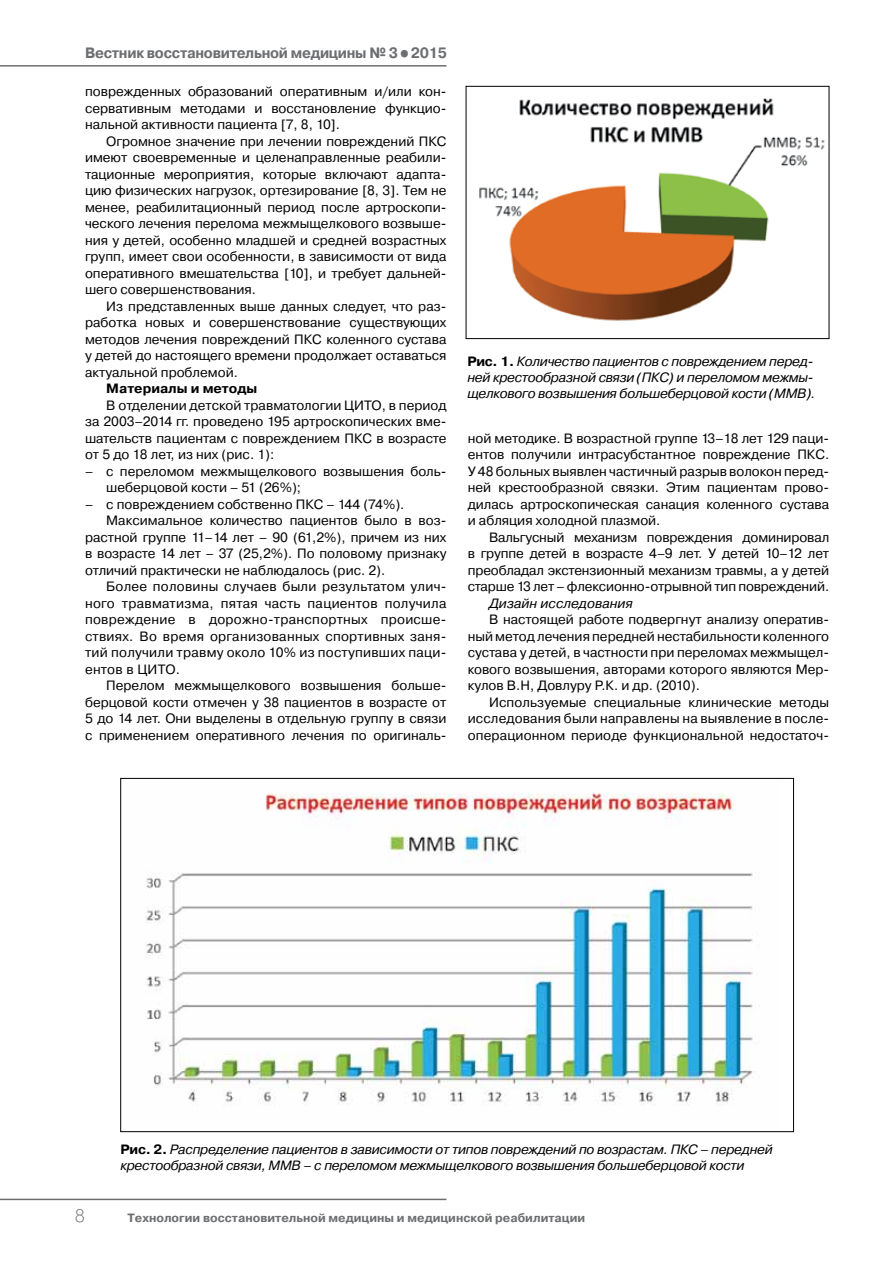
<style>
.page{position:relative;width:893px;height:1263px;background:#fff}
.page>*{position:absolute;margin:0;border:0;box-sizing:border-box;transform-origin:0 0}
.t1{font:18px "Pragmatica Light C";color:#6d6e71}
.t2{font:700 15px "Pragmatica C";letter-spacing:-.02em;color:#6d6e71;scale:.95 1}
.t3{font:13.5px/16.5px "Pragmatica C";color:#000;text-align:justify}
.t4{font:italic 13.5px/16.2px "Pragmatica C";letter-spacing:-.02em;color:#000}
.t5{font:13.5px "Pragmatica C";letter-spacing:.02em;color:#000}
.t6{font:italic 13.5px "Pragmatica C";color:#000}
.t7{font:700 13.5px "Pragmatica C";color:#000}
.t8{font:700 12px "Pragmatica C";color:#6d6e71}
.s1{font-size:21px}
.s2{font-weight:700;font-style:normal}
</style>
<div class="page">
<hr style="left:0;top:65px;width:446px;height:2px;background:#6d6e71">
<hr style="left:0;top:1199px;width:446px;height:1px;background:#6d6e71">
<img style="left:479px;top:98px;width:346px;height:223px">
<div style="left:466px;top:86px;width:363px;height:253px;border:1px solid #000"></div>
<img style="left:145px;top:793px;width:608px;height:313px">
<p class="t2" style="left:85px;top:45px;width:383px">Вестник восстановительной медицины № 3<span class="s1">•</span>2015</p>
<p class="t3" style="left:85px;top:83px;width:363px">поврежденных образований оперативным и/или кон&shy;сервативным методами и восстановление функцио&shy;нальной активности пациента [7, 8, 10].</p>
<p class="t3" style="left:85px;top:133px;width:363px;text-indent:21px">Огромное значение при лечении повреждений ПКС имеют своевременные и целенаправленные реабили&shy;тационные мероприятия, которые включают адапта&shy;цию физических нагрузок, ортезирование [8, 3]. Тем не менее, реабилитационный период после артроскопи&shy;ческого лечения перелома межмыщелкового возвыше&shy;ния у детей, особенно младшей и средней возрастных групп, имеет свои особенности, в зависимости от вида оперативного вмешательства [10], и требует дальней&shy;шего совершенствования.</p>
<p class="t3" style="left:85px;top:298px;width:363px;text-indent:21px">Из представленных выше данных следует, что раз&shy;работка новых и совершенствование существующих методов лечения повреждений ПКС коленного сустава у детей до настоящего времени продолжает оставаться актуальной проблемой.</p>
<p class="t7" style="left:106px;top:381px;width:153px">Материалы и методы</p>
<p class="t3" style="left:85px;top:397px;width:363px;text-indent:21px">В отделении детской травматологии ЦИТО, в период за 2003–2014 гг. проведено 195 артроскопических вме&shy;шательств пациентам с повреждением ПКС в возрасте от 5 до 18 лет, из них (рис. 1):</p>
<p class="t3" style="left:106px;top:463px;width:342px;text-indent:-21px">– с переломом межмыщелкового возвышения боль&shy;шеберцовой кости – 51 (26%);</p>
<p class="t3" style="left:85px;top:496px;width:321px">– с повреждением собственно ПКС – 144 (74%).</p>
<p class="t3" style="left:106px;top:512px;width:342px">Максимальное количество пациентов было в воз-</p>
<p class="t3" style="left:85px;top:529px;width:363px">растной группе 11–14 лет – 90 (61,2%), причем из них</p>
<p class="t3" style="left:85px;top:545px;width:363px">в возрасте 14 лет – 37 (25,2%). По половому признаку</p>
<p class="t3" style="left:85px;top:562px;width:302px">отличий практически не наблюдалось (рис. 2).</p>
<p class="t5" style="left:106px;top:579px;width:342px">Более половины случаев были результатом улич-</p>
<p class="t5" style="left:85px;top:596px;width:363px">ного травматизма, пятая часть пациентов получила</p>
<p class="t5" style="left:85px;top:612px;width:363px">повреждение в дорожно-транспортных происше-</p>
<p class="t5" style="left:85px;top:629px;width:363px">ствиях. Во время организованных спортивных заня-</p>
<p class="t5" style="left:85px;top:645px;width:363px">тий получили травму около 10% из поступивших паци-</p>
<p class="t5" style="left:85px;top:662px;width:97px">ентов в ЦИТО.</p>
<p class="t3" style="left:106px;top:677px;width:342px">Перелом межмыщелкового возвышения больше-</p>
<p class="t3" style="left:85px;top:694px;width:363px">берцовой кости отмечен у 38 пациентов в возрасте от</p>
<p class="t3" style="left:85px;top:710px;width:363px">5 до 14 лет. Они выделены в отдельную группу в связи</p>
<p class="t3" style="left:85px;top:727px;width:363px">с применением оперативного лечения по оригиналь-</p>
<p class="t4" style="left:467px;top:353px;width:350px"><span class="s2">Рис. 1.</span> Количество пациентов с повреждением перед&shy;ней крестообразной связи (ПКС) и переломом межмы&shy;щелкового возвышения большеберцовой кости (ММВ).</p>
<p class="t3" style="left:468px;top:430px;width:363px">ной методике. В возрастной группе 13–18 лет 129 паци&shy;ентов получили интрасубстантное повреждение ПКС.<br>У 48 больных выявлен частичный разрыв волокон перед&shy;ней крестообразной связки. Этим пациентам прово&shy;дилась артроскопическая санация коленного сустава и абляция холодной плазмой.</p>
<p class="t3" style="left:468px;top:529px;width:363px;text-indent:21px">Вальгусный механизм повреждения доминировал в группе детей в возрасте 4–9 лет. У детей 10–12 лет преобладал экстензионный механизм травмы, а у детей старше 13 лет – флексионно-отрывной тип повреждений.</p>
<p class="t6" style="left:489px;top:595px;width:145px">Дизайн исследования</p>
<p class="t3" style="left:468px;top:611px;width:363px;text-indent:21px">В настоящей работе подвергнут анализу оператив&shy;ный метод лечения передней нестабильности коленного сустава у детей, в частности при переломах межмыщел&shy;кового возвышения, авторами которого являются Мер&shy;кулов В.Н, Довлуру Р.К. и др. (2010).</p>
<p class="t3" style="left:468px;top:694px;width:363px;text-indent:21px">Используемые специальные клинические методы исследования были направлены на выявление в после&shy;операционном периоде функциональной недостаточ-</p>
<p class="t4" style="left:121px;top:1141px;width:654px"><span class="s2">Рис. 2.</span> Распределение пациентов в зависимости от типов повреждений по возрастам. ПКС – передней крестообразной связи, ММВ – с переломом межмыщелкового возвышения большеберцовой кости</p>
<h1 class="t1" style="left:75px;top:1206px;width:12px">8</h1>
<p class="t8" style="left:128px;top:1211px;width:459px">Технологии восстановительной медицины и медицинской реабилитации</p>
</div>
